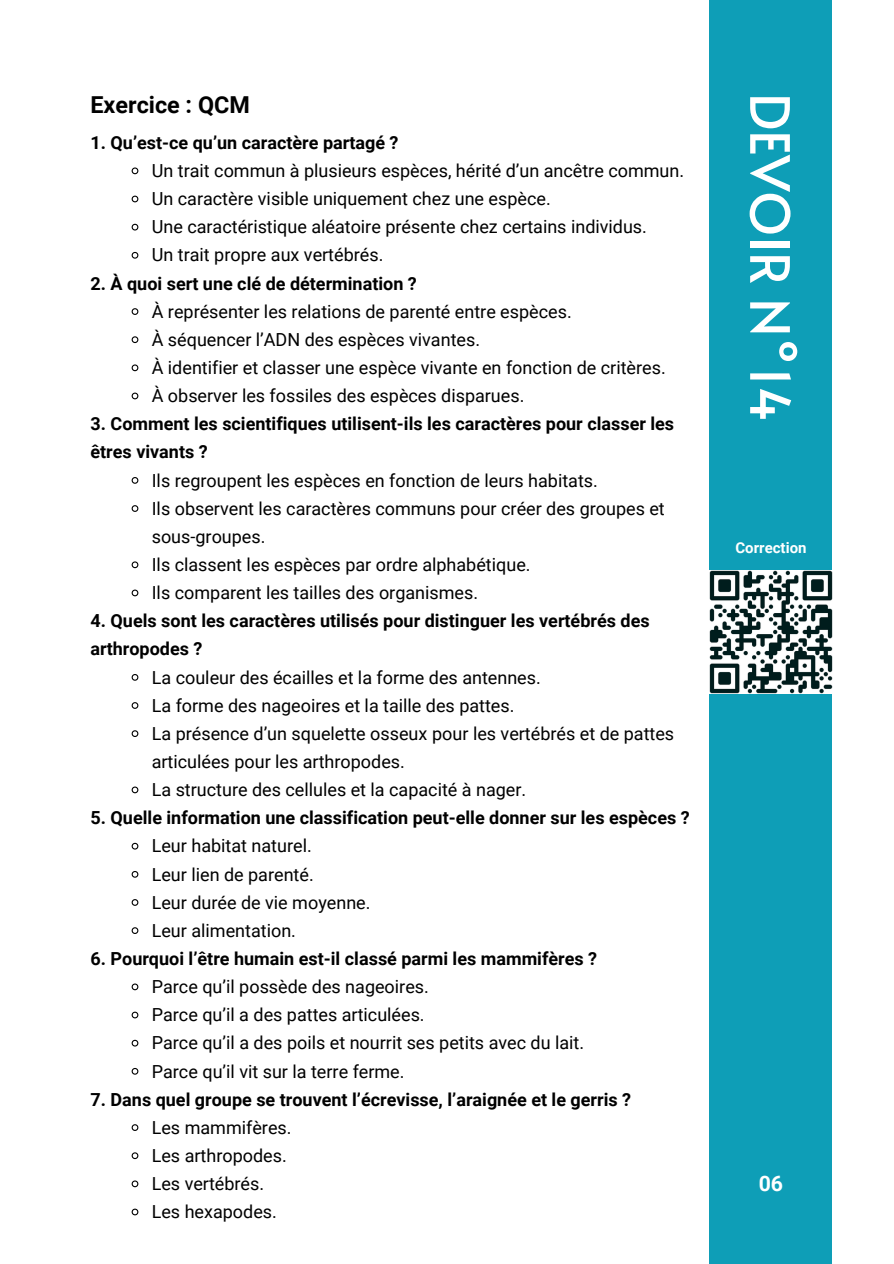
<style>
.page{position:relative;width:894px;height:1264px;background:#fff}
.page>*{position:absolute;margin:0;border:0;box-sizing:border-box;transform-origin:0 0}
.t1{font:54px "Alata";color:#fff}
.t2{font:700 23.4px "Roboto";color:#000}
.t3{font:700 21.3px "Roboto";color:#fff}
.t4{font:18px/28.2px "Roboto";color:#000}
.t5{font:700 18px/28.2px "Roboto";color:#000}
.t6{font:700 15px "Roboto";color:#fff}
</style>
<div class="page">
<div style="left:709px;top:0;width:123px;height:1263px;background:#0e9eb7"></div>
<svg style="left:131px;top:167px;width:8px;height:8px"></svg>
<svg style="left:131px;top:195px;width:8px;height:8px"></svg>
<svg style="left:131px;top:223px;width:8px;height:8px"></svg>
<svg style="left:131px;top:251px;width:8px;height:8px"></svg>
<svg style="left:131px;top:308px;width:8px;height:7px"></svg>
<svg style="left:131px;top:336px;width:8px;height:8px"></svg>
<svg style="left:131px;top:364px;width:8px;height:8px"></svg>
<svg style="left:131px;top:392px;width:8px;height:8px"></svg>
<svg style="left:131px;top:477px;width:8px;height:7px"></svg>
<svg style="left:131px;top:505px;width:8px;height:7px"></svg>
<svg style="left:131px;top:561px;width:8px;height:8px"></svg>
<svg style="left:131px;top:589px;width:8px;height:8px"></svg>
<svg style="left:131px;top:674px;width:8px;height:7px"></svg>
<svg style="left:131px;top:702px;width:8px;height:7px"></svg>
<svg style="left:131px;top:730px;width:8px;height:7px"></svg>
<svg style="left:131px;top:786px;width:8px;height:8px"></svg>
<svg style="left:131px;top:842px;width:8px;height:8px"></svg>
<svg style="left:131px;top:871px;width:8px;height:7px"></svg>
<svg style="left:131px;top:899px;width:8px;height:7px"></svg>
<svg style="left:131px;top:927px;width:8px;height:7px"></svg>
<svg style="left:131px;top:983px;width:8px;height:8px"></svg>
<svg style="left:131px;top:1011px;width:8px;height:8px"></svg>
<svg style="left:131px;top:1039px;width:8px;height:8px"></svg>
<svg style="left:131px;top:1068px;width:8px;height:7px"></svg>
<svg style="left:131px;top:1124px;width:8px;height:7px"></svg>
<svg style="left:131px;top:1152px;width:8px;height:7px"></svg>
<svg style="left:131px;top:1180px;width:8px;height:7px"></svg>
<svg style="left:131px;top:1208px;width:8px;height:8px"></svg>
<img style="left:709px;top:570px;width:123px;height:123px">
<p class="t2" style="left:90px;top:91px;width:161px">Exercice : QCM</p>
<p class="t5" style="left:90px;top:129px;width:309px">1. Qu’est-ce qu’un caractère partagé ?</p>
<p class="t4" style="left:152px;top:157px;width:533px">Un trait commun à plusieurs espèces, hérité d’un ancêtre commun.</p>
<h2 class="t4" style="left:152px;top:185px;width:400px">Un caractère visible uniquement chez une espèce.</h2>
<h3 class="t4" style="left:152px;top:213px;width:496px">Une caractéristique aléatoire présente chez certains individus.</h3>
<p class="t4" style="left:152px;top:241px;width:233px">Un trait propre aux vertébrés.</p>
<p class="t5" style="left:90px;top:269px;width:328px">2. À quoi sert une clé de détermination ?</p>
<p class="t4" style="left:152px;top:297px;width:421px">À représenter les relations de parenté entre espèces.</p>
<p class="t4" style="left:152px;top:325px;width:330px">À séquencer l’ADN des espèces vivantes.</p>
<h3 class="t4" style="left:152px;top:354px;width:515px">À identifier et classer une espèce vivante en fonction de critères.</h3>
<p class="t4" style="left:152px;top:382px;width:374px">À observer les fossiles des espèces disparues.</p>
<p class="t5" style="left:90px;top:410px;width:585px">3. Comment les scientifiques utilisent-ils les caractères pour classer les êtres vivants ?</p>
<p class="t4" style="left:152px;top:466px;width:447px">Ils regroupent les espèces en fonction de leurs habitats.</p>
<p class="t4" style="left:152px;top:494px;width:514px">Ils observent les caractères communs pour créer des groupes et sous-groupes.</p>
<h3 class="t4" style="left:152px;top:550px;width:380px">Ils classent les espèces par ordre alphabétique.</h3>
<p class="t4" style="left:152px;top:579px;width:328px">Ils comparent les tailles des organismes.</p>
<p class="t5" style="left:90px;top:607px;width:560px">4. Quels sont les caractères utilisés pour distinguer les vertébrés des arthropodes ?</p>
<p class="t4" style="left:152px;top:663px;width:390px">La couleur des écailles et la forme des antennes.</p>
<p class="t4" style="left:152px;top:691px;width:364px">La forme des nageoires et la taille des pattes.</p>
<h3 class="t4" style="left:152px;top:719px;width:524px">La présence d’un squelette osseux pour les vertébrés et de pattes articulées pour les arthropodes.</h3>
<p class="t4" style="left:152px;top:775px;width:376px">La structure des cellules et la capacité à nager.</p>
<p class="t5" style="left:90px;top:804px;width:600px">5. Quelle information une classification peut-elle donner sur les espèces ?</p>
<p class="t4" style="left:152px;top:832px;width:161px">Leur habitat naturel.</p>
<p class="t4" style="left:152px;top:860px;width:163px">Leur lien de parenté.</p>
<h3 class="t4" style="left:152px;top:888px;width:220px">Leur durée de vie moyenne.</h3>
<p class="t4" style="left:152px;top:916px;width:146px">Leur alimentation.</p>
<p class="t5" style="left:90px;top:944px;width:508px">6. Pourquoi l’être humain est-il classé parmi les mammifères ?</p>
<p class="t4" style="left:152px;top:972px;width:278px">Parce qu’il possède des nageoires.</p>
<p class="t4" style="left:152px;top:1000px;width:274px">Parce qu’il a des pattes articulées.</p>
<h3 class="t4" style="left:152px;top:1029px;width:434px">Parce qu’il a des poils et nourrit ses petits avec du lait.</h3>
<p class="t4" style="left:152px;top:1057px;width:254px">Parce qu’il vit sur la terre ferme.</p>
<p class="t5" style="left:90px;top:1085px;width:542px">7. Dans quel groupe se trouvent l’écrevisse, l’araignée et le gerris ?</p>
<p class="t4" style="left:152px;top:1113px;width:141px">Les mammifères.</p>
<p class="t4" style="left:152px;top:1141px;width:136px">Les arthropodes.</p>
<h3 class="t4" style="left:152px;top:1169px;width:114px">Les vertébrés.</h3>
<p class="t4" style="left:152px;top:1197px;width:127px">Les hexapodes.</p>
<h1 class="t1" style="left:809px;top:93px;width:330px;rotate:90deg">DEVOIR N°14</h1>
<p class="t6" style="left:735px;top:538px;width:73px">Correction</p>
<p class="t3" style="left:758px;top:1171px;width:26px">06</p>
</div>
